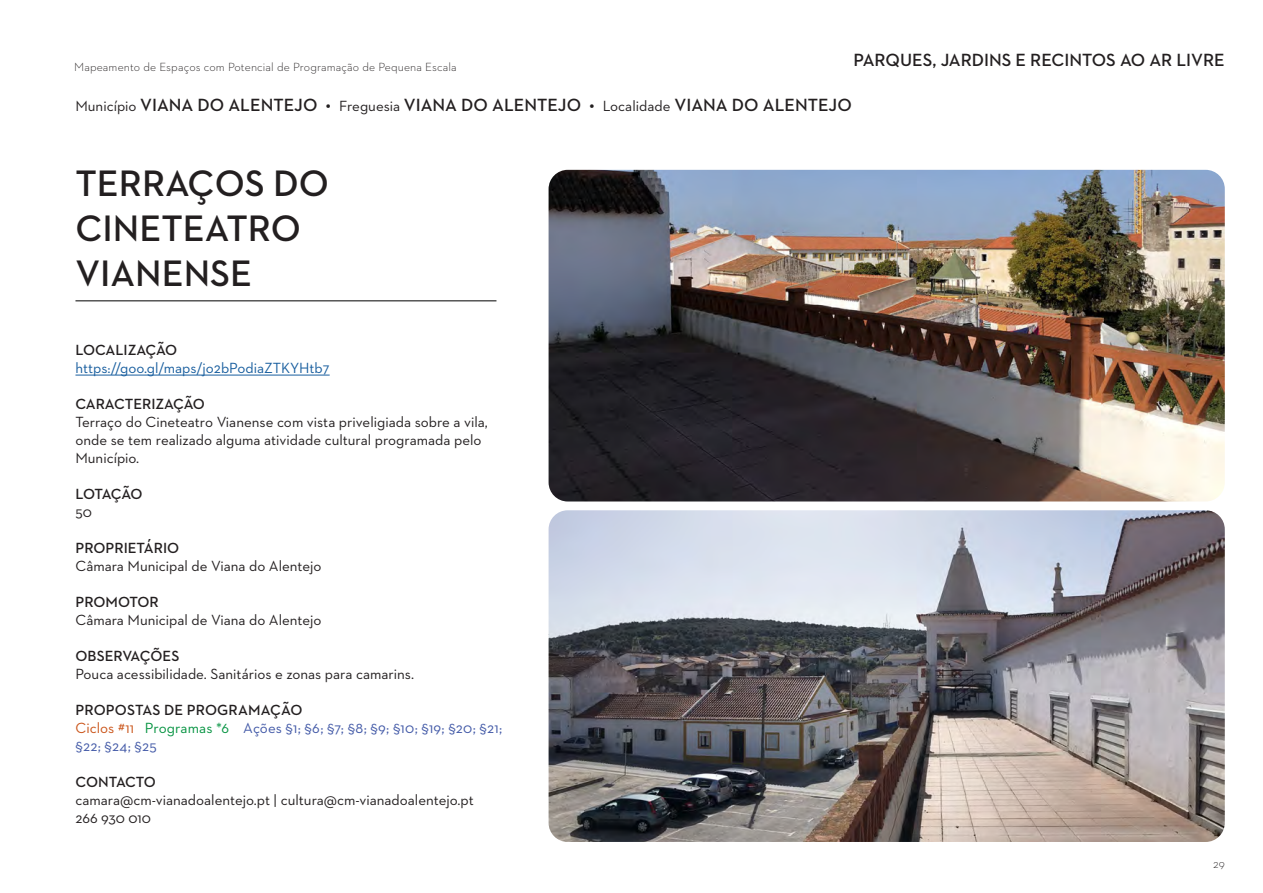
<style>
.page{position:relative;width:1263px;height:893px;background:#fff}
.page>*{position:absolute;margin:0;border:0;box-sizing:border-box;transform-origin:0 0}
.t1{font:600 37.5px/45px "Neutraface 2 Text";color:#231f20}
.t2{font:600 18px "Neutraface 2 Text";color:#231f20}
.t3{font:15px/18px "Neutraface 2 Text";color:#231f20}
.t4{font:15px/18px "Neutraface 2 Text";letter-spacing:.005em;color:#4259a7}
.t5{font:600 15px "Neutraface 2 Text";letter-spacing:-.005em;color:#231f20}
.t6{font:15px "Neutraface 2 Text";color:#175d9e}
.t7{font:600 15px "Neutraface 2 Text";letter-spacing:-.05em;color:#231f20}
.t8{font:300 12px "Neutraface 2 Text";letter-spacing:.01em;color:#231f20}
.s1{font-weight:400;font-size:15px}
.s2{font-weight:600;color:#231f20}
.s3{color:#ca5419}
.s4{color:#059341}
</style>
<div class="page">
<hr style="left:75px;top:301px;width:421px;height:1px;background:#000">
<hr style="left:75px;top:375px;width:255px;height:1px;background:#175d9e">
<img style="left:549px;top:170px;width:676px;height:331px">
<img style="left:549px;top:510px;width:676px;height:332px">
<p class="t8" style="left:74px;top:59px;width:384px">Mapeamento de Espaços com Potencial de Programação de Pequena Escala</p>
<p class="t2" style="left:853px;top:49px;width:373px">PARQUES, JARDINS E RECINTOS AO AR LIVRE</p>
<p class="t2" style="left:75px;top:93px;width:778px"><span class="s1">Município</span> VIANA DO ALENTEJO • <span class="s1">Freguesia</span> VIANA DO ALENTEJO • <span class="s1">Localidade</span> VIANA DO ALENTEJO</p>
<h1 class="t1" style="left:75px;top:161px;width:255px">TERRAÇOS DO<br>CINETEATRO<br>VIANENSE</h1>
<p class="t5" style="left:75px;top:340px;width:103px">LOCALIZAÇÃO</p>
<p class="t6" style="left:75px;top:359px;width:256px">https://goo.gl/maps/jo2bPodiaZTKYHtb7</p>
<p class="t5" style="left:75px;top:394px;width:131px">CARACTERIZAÇÃO</p>
<p class="t3" style="left:75px;top:413px;width:414px">Terraço do Cineteatro Vianense com vista priveligiada sobre a vila, onde se tem realizado alguma atividade cultural programada pelo<br>Município.</p>
<p class="t7" style="left:75px;top:484px;width:69px">LOTAÇÃO</p>
<p class="t3" style="left:75px;top:503px;width:18px">50</p>
<p class="t5" style="left:75px;top:538px;width:105px">PROPRIETÁRIO</p>
<p class="t3" style="left:75px;top:557px;width:248px">Câmara Municipal de Viana do Alentejo</p>
<p class="t5" style="left:75px;top:592px;width:85px">PROMOTOR</p>
<p class="t3" style="left:75px;top:611px;width:248px">Câmara Municipal de Viana do Alentejo</p>
<p class="t5" style="left:75px;top:646px;width:105px">OBSERVAÇÕES</p>
<p class="t3" style="left:75px;top:665px;width:340px">Pouca acessibilidade. Sanitários e zonas para camarins.</p>
<p class="t4" style="left:75px;top:701px;width:428px"><span class="s2">PROPOSTAS DE PROGRAMAÇÃO<br></span><span class="s3">Ciclos #11</span> <span class="s4">Programas *6</span> Ações §1; §6; §7; §8; §9; §10; §19; §20; §21; §22; §24; §25</p>
<p class="t5" style="left:75px;top:772px;width:82px">CONTACTO</p>
<p class="t3" style="left:75px;top:791px;width:400px">camara@cm-vianadoalentejo.pt | cultura@cm-vianadoalentejo.pt<br>266 930 010</p>
<p class="t8" style="left:1213px;top:857px;width:13px">29</p>
</div>
